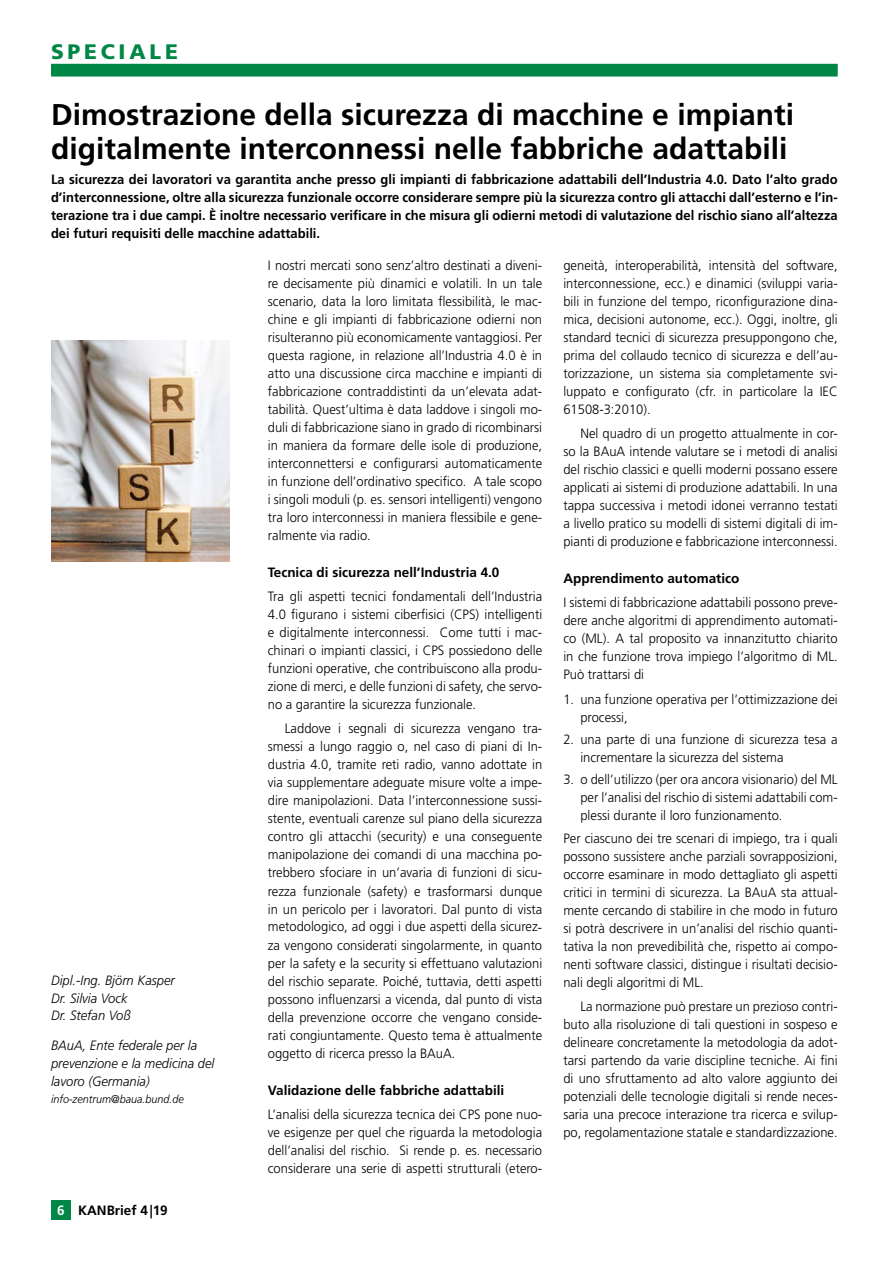
<style>
.page{position:relative;width:893px;height:1263px;background:#fff}
.page>*{position:absolute;margin:0;border:0;box-sizing:border-box;transform-origin:0 0}
.t1{font:700 30px/34.5px "Frutiger LT Std";color:#000}
.t2{font:900 21px "Frutiger";letter-spacing:.18em;color:#008745}
.t3{font:300 13.5px/18px "Frutiger LT Std";color:#000;text-align:justify;scale:.96 1}
.t4{font:700 13.5px/17.9px "Frutiger";color:#000;text-align:justify;scale:.96 1}
.t5{font:italic 300 13.5px/17.5px "Frutiger LT Std";color:#000;scale:.96 1}
.t6{font:700 13.5px "Frutiger LT Std";color:#000}
.t7{font:700 13.5px "Frutiger";color:#fff}
.t8{font:italic 300 11.25px "Frutiger LT Std";color:#000;scale:.96 1}
</style>
<div class="page">
<img style="left:51px;top:340px;width:179px;height:221px">
<div style="left:51px;top:64px;width:787px;height:13px;background:#008745"></div>
<div style="left:51px;top:1199px;width:20px;height:20px;background:#008745"></div>
<h2 class="t2" style="left:51px;top:39px;width:128px">SPECIALE</h2>
<h1 class="t1" style="left:51px;top:97px;width:744px">Dimostrazione della sicurezza di macchine e impianti digitalmente interconnessi nelle fabbriche adattabili</h1>
<p class="t4" style="left:51px;top:171px;width:821px">La sicurezza dei lavoratori va garantita anche presso gli impianti di fabbricazione adattabili dell’Industria 4.0. Dato l’alto grado d’interconnessione, oltre alla sicurezza funzionale occorre considerare sempre più la sicurezza contro gli attacchi dall’esterno e l’in&shy;terazione tra i due campi. È inoltre necessario verificare in che misura gli odierni metodi di valutazione del rischio siano all’altezza dei futuri requisiti delle macchine adattabili.</p>
<p class="t3" style="left:268px;top:256px;width:287px">I nostri mercati sono senz’altro destinati a diveni&shy;re decisamente più dinamici e volatili. In un tale scenario, data la loro limitata flessibilità, le mac&shy;chine e gli impianti di fabbricazione odierni non risulteranno più economicamente vantaggiosi. Per questa ragione, in relazione all’Industria 4.0 è in atto una discussione circa macchine e impianti di fabbricazione contraddistinti da un’elevata adat&shy;tabilità. Quest’ultima è data laddove i singoli mo&shy;duli di fabbricazione siano in grado di ricombinarsi in maniera da formare delle isole di produzione, interconnettersi e configurarsi automaticamente in funzione dell’ordinativo specifico. A tale scopo i singoli moduli (p. es. sensori intelligenti) vengono tra loro interconnessi in maniera flessibile e gene&shy;ralmente via radio.</p>
<p class="t6" style="left:268px;top:564px;width:233px">Tecnica di sicurezza nell’Industria 4.0</p>
<p class="t3" style="left:268px;top:588px;width:287px">Tra gli aspetti tecnici fondamentali dell’Industria 4.0 figurano i sistemi ciberfisici (CPS) intelligenti e digitalmente interconnessi. Come tutti i mac&shy;chinari o impianti classici, i CPS possiedono delle funzioni operative, che contribuiscono alla produ&shy;zione di merci, e delle funzioni di safety, che servo&shy;no a garantire la sicurezza funzionale.</p>
<p class="t3" style="left:268px;top:720px;width:287px;text-indent:17px">Laddove i segnali di sicurezza vengano tra&shy;smessi a lungo raggio o, nel caso di piani di In&shy;dustria 4.0, tramite reti radio, vanno adottate in via supplementare adeguate misure volte a impe&shy;dire manipolazioni. Data l’interconnessione sussi&shy;stente, eventuali carenze sul piano della sicurezza contro gli attacchi (security) e una conseguente manipolazione dei comandi di una macchina po&shy;trebbero sfociare in un’avaria di funzioni di sicu&shy;rezza funzionale (safety) e trasformarsi dunque in un pericolo per i lavoratori. Dal punto di vista metodologico, ad oggi i due aspetti della sicurez&shy;za vengono considerati singolarmente, in quanto per la safety e la security si effettuano valutazioni del rischio separate. Poiché, tuttavia, detti aspetti possono influenzarsi a vicenda, dal punto di vista della prevenzione occorre che vengano conside&shy;rati congiuntamente. Questo tema è attualmente oggetto di ricerca presso la BAuA.</p>
<p class="t6" style="left:268px;top:1082px;width:238px">Validazione delle fabbriche adattabili</p>
<p class="t3" style="left:268px;top:1105px;width:287px">L’analisi della sicurezza tecnica dei CPS pone nuo&shy;ve esigenze per quel che riguarda la metodologia dell’analisi del rischio. Si rende p. es. necessario considerare una serie di aspetti strutturali (etero-</p>
<p class="t3" style="left:563px;top:256px;width:287px">geneità, interoperabilità, intensità del software, interconnessione, ecc.) e dinamici (sviluppi varia&shy;bili in funzione del tempo, riconfigurazione dina&shy;mica, decisioni autonome, ecc.). Oggi, inoltre, gli standard tecnici di sicurezza presuppongono che, prima del collaudo tecnico di sicurezza e dell’au&shy;torizzazione, un sistema sia completamente svi&shy;luppato e configurato (cfr. in particolare la IEC 61508-3:2010).</p>
<p class="t3" style="left:563px;top:424px;width:287px;text-indent:17px">Nel quadro di un progetto attualmente in cor&shy;so la BAuA intende valutare se i metodi di analisi del rischio classici e quelli moderni possano essere applicati ai sistemi di produzione adattabili. In una tappa successiva i metodi idonei verranno testati a livello pratico su modelli di sistemi digitali di im&shy;pianti di produzione e fabbricazione interconnessi.</p>
<p class="t6" style="left:563px;top:570px;width:178px">Apprendimento automatico</p>
<p class="t3" style="left:563px;top:594px;width:287px">I sistemi di fabbricazione adattabili possono preve&shy;dere anche algoritmi di apprendimento automati&shy;co (ML). A tal proposito va innanzitutto chiarito in che funzione trova impiego l’algoritmo di ML.<br>Può trattarsi di</p>
<p class="t3" style="left:580px;top:690px;width:269px;text-indent:-17px">1. una funzione operativa per l’ottimizzazione dei processi,</p>
<p class="t3" style="left:580px;top:731px;width:269px;text-indent:-17px">2. una parte di una funzione di sicurezza tesa a incrementare la sicurezza del sistema</p>
<p class="t3" style="left:580px;top:771px;width:269px;text-indent:-17px">3. o dell’utilizzo (per ora ancora visionario) del ML per l’analisi del rischio di sistemi adattabili com&shy;plessi durante il loro funzionamento.</p>
<p class="t3" style="left:563px;top:829px;width:287px">Per ciascuno dei tre scenari di impiego, tra i quali possono sussistere anche parziali sovrapposizioni, occorre esaminare in modo dettagliato gli aspetti critici in termini di sicurezza. La BAuA sta attual&shy;mente cercando di stabilire in che modo in futuro si potrà descrivere in un’analisi del rischio quanti&shy;tativa la non prevedibilità che, rispetto ai compo&shy;nenti software classici, distingue i risultati decisio&shy;nali degli algoritmi di ML.</p>
<p class="t3" style="left:563px;top:997px;width:287px;text-indent:17px">La normazione può prestare un prezioso contri&shy;buto alla risoluzione di tali questioni in sospeso e delineare concretamente la metodologia da adot&shy;tarsi partendo da varie discipline tecniche. Ai fini di uno sfruttamento ad alto valore aggiunto dei potenziali delle tecnologie digitali si rende neces&shy;saria una precoce interazione tra ricerca e svilup&shy;po, regolamentazione statale e standardizzazione.</p>
<p class="t5" style="left:51px;top:972px;width:131px">Dipl.-Ing. Björn Kasper<br>Dr. Silvia Vock<br>Dr. Stefan Voß</p>
<p class="t5" style="left:51px;top:1037px;width:172px">BAuA, Ente federale per la prevenzione e la medicina del lavoro (Germania)</p>
<p class="t8" style="left:51px;top:1093px;width:140px">info-zentrum@baua.bund.de</p>
<p class="t7" style="left:57px;top:1202px;width:9px">6</p>
<p class="t6" style="left:78px;top:1202px;width:91px">KANBrief 4|19</p>
</div>
